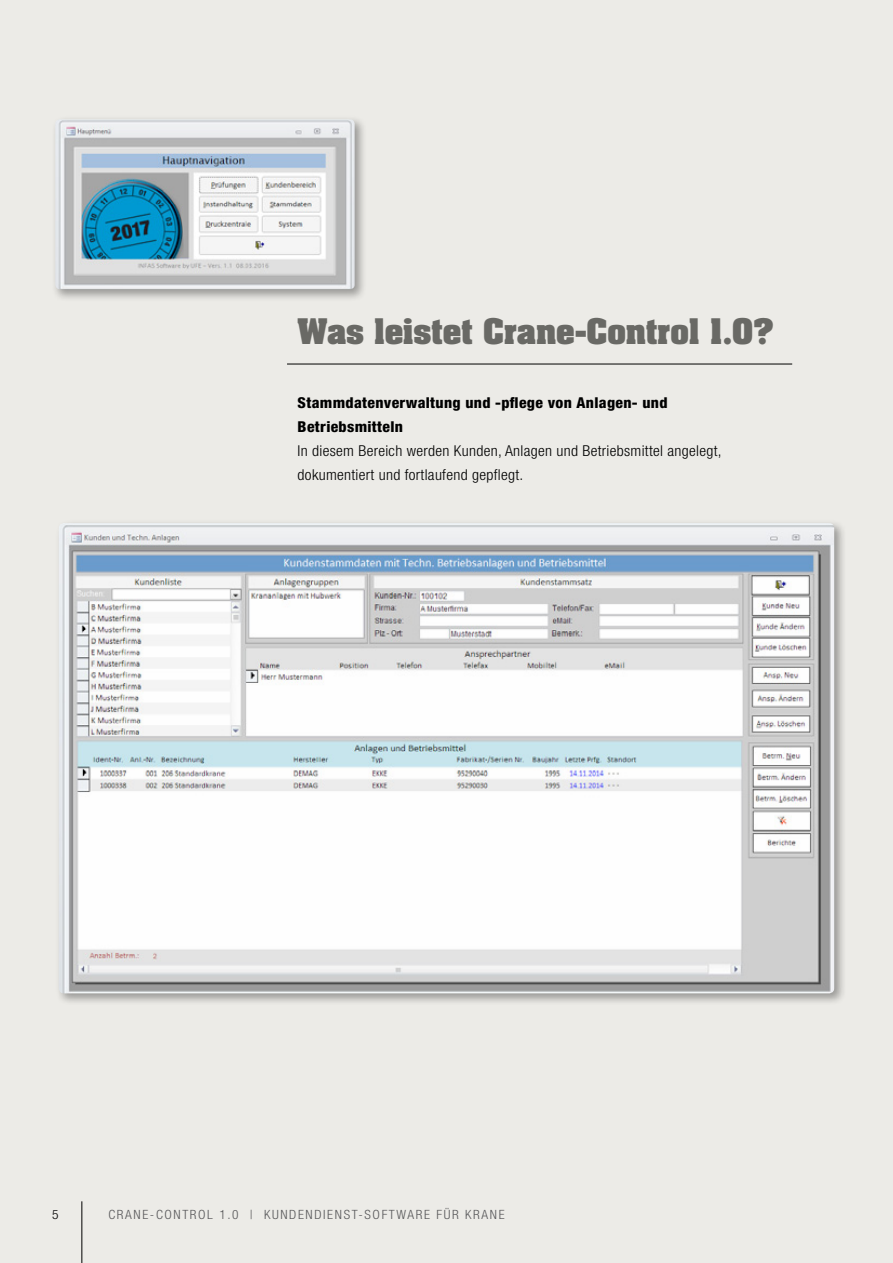
<style>
.page{position:relative;width:893px;height:1263px;background:#ecebe7}
.page>*{position:absolute;margin:0;border:0;box-sizing:border-box;transform-origin:0 0}
.t1{font:700 30px "Aachen";color:#696965}
.t2{font:300 condensed 15px/24px "Helvetica Neue";letter-spacing:.02em;color:#000;scale:1.05 1}
.t3{font:800 condensed 15px/24px "Helvetica Neue";letter-spacing:.02em;color:#000;scale:1.05 1}
.t4{font:300 condensed 12.75px "Helvetica Neue";letter-spacing:.12em;color:#58585a;scale:1.05 1}
.t5{font:300 condensed 12.75px "Helvetica Neue";color:#000;scale:1.05 1}
</style>
<div class="page">
<hr style="left:287px;top:364px;width:505px;height:1px;background:#000">
<div style="left:55px;top:519px;width:792px;height:487px;background:#000;opacity:.35"></div>
<img style="left:59px;top:523px;width:775px;height:470px">
<div style="left:52px;top:116px;width:315px;height:186px;background:#000;opacity:.35"></div>
<img style="left:55px;top:119px;width:300px;height:170px">
<hr style="left:82px;top:1201px;width:1px;height:62px;background:#000">
<h1 class="t1" style="left:298px;top:309px;width:478px">Was leistet Crane-Control 1.0?</h1>
<p class="t3" style="left:298px;top:390px;width:354px">Stammdatenverwaltung und -pflege von Anlagen- und<br>Betriebsmitteln</p>
<p class="t2" style="left:298px;top:438px;width:405px">In diesem Bereich werden Kunden, Anlagen und Betriebsmittel angelegt, dokumentiert und fortlaufend gepflegt.</p>
<p class="t5" style="left:52px;top:1207px;width:8px">5</p>
<p class="t4" style="left:108px;top:1207px;width:379px">Crane-Control 1.0 | Kundendienst-Software für Krane</p>
</div>
